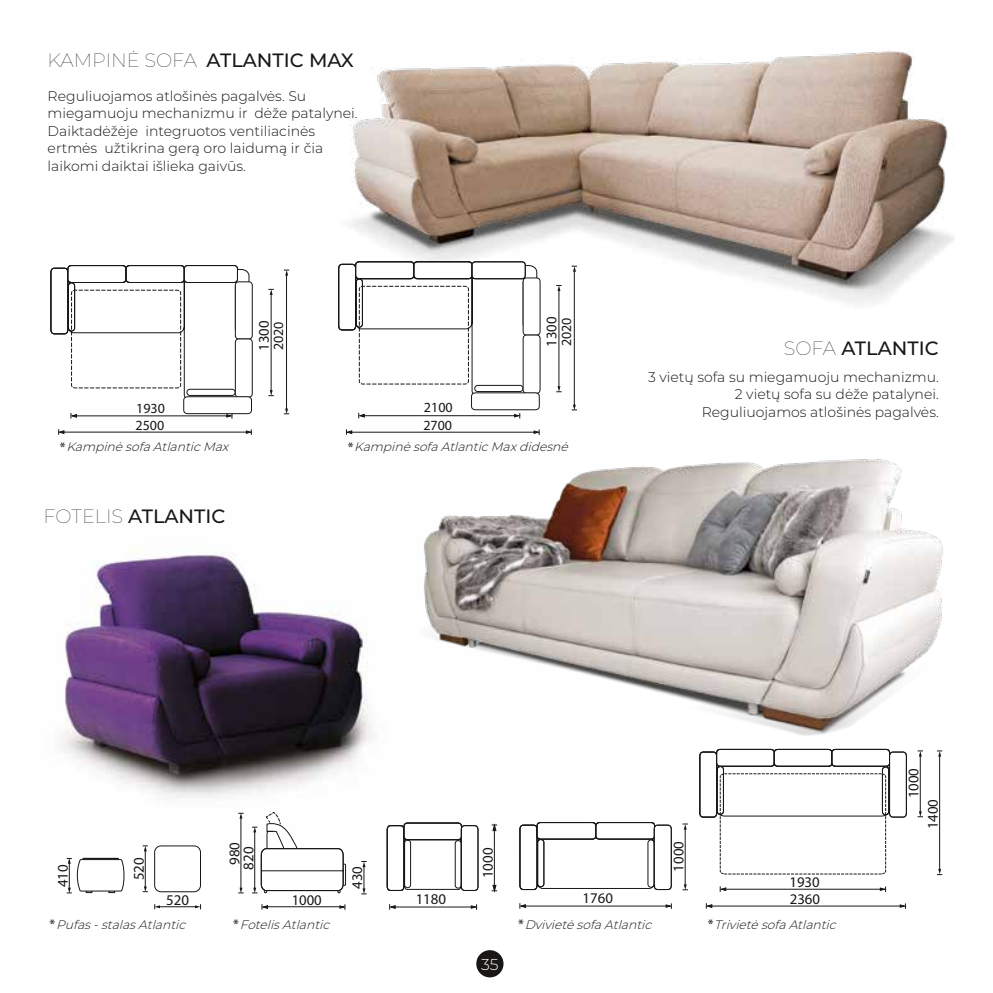
<style>
.page{position:relative;width:993px;height:993px;background:#fff}
.page>*{position:absolute;margin:0;border:0;box-sizing:border-box;transform-origin:0 0}
.t1{font:500 19.25px "Montserrat";color:#181716}
.t2{font:100 19.25px "Montserrat";color:#181716}
.t3{font:300 15.75px "Montserrat";color:#fff}
.t4{font:14.88px "Myriad Pro";color:#181716}
.t5{font:14.7px/16.8px "Myriad Pro";color:#181716}
.t6{font:300 14px/17.5px "Montserrat";color:#181716;text-align:right}
.t7{font:14px/17.7px "Myriad Pro";color:#181716}
.t8{font:italic 300 12.25px "Montserrat";color:#181716}
.s1{font-weight:500}
.s2{font-family:"Myriad Pro";font-weight:400;font-style:normal;font-size:14px}
.s3{font-weight:100}
</style>
<div class="page">
<div style="left:476px;top:949px;width:27px;height:28px;background:#181716;border-radius:50%"></div>
<img style="left:58px;top:413px;width:439px;height:439px">
<img style="left:382px;top:396px;width:561px;height:352px">
<hr style="left:240px;top:817px;width:1px;height:71px;background:#181716">
<svg style="left:252px;top:811px;width:94px;height:82px"></svg>
<svg style="left:361px;top:861px;width:5px;height:33px"></svg>
<svg style="left:238px;top:887px;width:5px;height:6px"></svg>
<svg style="left:238px;top:812px;width:5px;height:6px"></svg>
<hr style="left:145px;top:850px;width:1px;height:37px;background:#181716">
<svg style="left:143px;top:886px;width:5px;height:6px"></svg>
<svg style="left:143px;top:845px;width:5px;height:6px"></svg>
<hr style="left:159px;top:906px;width:37px;height:1px;background:#181716">
<svg style="left:154px;top:904px;width:6px;height:5px"></svg>
<svg style="left:195px;top:904px;width:6px;height:5px"></svg>
<hr style="left:265px;top:906px;width:76px;height:1px;background:#181716">
<svg style="left:261px;top:904px;width:7px;height:5px"></svg>
<svg style="left:339px;top:904px;width:7px;height:5px"></svg>
<svg style="left:403px;top:837px;width:59px;height:52px"></svg>
<div style="left:387px;top:825px;width:17px;height:65px;background:#fff;border-radius:4px"></div>
<div style="left:387px;top:825px;width:17px;height:65px;border:1px solid #181716;border-radius:4px"></div>
<div style="left:404px;top:822px;width:57px;height:17px;background:#fff;border-radius:4px"></div>
<div style="left:403px;top:822px;width:58px;height:17px;border:1px solid #181716;border-radius:4px"></div>
<div style="left:461px;top:825px;width:17px;height:65px;background:#fff;border-radius:4px"></div>
<div style="left:461px;top:825px;width:17px;height:65px;border:1px solid #181716;border-radius:4px"></div>
<hr style="left:494px;top:828px;width:1px;height:58px;background:#181716">
<svg style="left:491px;top:884px;width:6px;height:7px"></svg>
<svg style="left:491px;top:823px;width:6px;height:7px"></svg>
<hr style="left:392px;top:906px;width:80px;height:1px;background:#181716">
<svg style="left:389px;top:904px;width:6px;height:5px"></svg>
<svg style="left:470px;top:904px;width:7px;height:5px"></svg>
<svg style="left:537px;top:838px;width:116px;height:49px"></svg>
<div style="left:536px;top:837px;width:118px;height:51px;border:1px solid #181716;border-radius:6px"></div>
<div style="left:519px;top:824px;width:18px;height:65px;border:1px solid #181716;border-radius:4px"></div>
<div style="left:536px;top:821px;width:60px;height:18px;border:1px solid #181716;border-radius:4px"></div>
<div style="left:595px;top:821px;width:60px;height:18px;border:1px solid #181716;border-radius:4px"></div>
<div style="left:595px;top:821px;width:59px;height:18px;border:1px solid #181716;border-radius:4px"></div>
<div style="left:653px;top:824px;width:18px;height:65px;border:1px solid #181716;border-radius:4px"></div>
<hr style="left:684px;top:827px;width:1px;height:58px;background:#181716">
<svg style="left:682px;top:884px;width:5px;height:6px"></svg>
<svg style="left:682px;top:823px;width:5px;height:6px"></svg>
<hr style="left:522px;top:905px;width:145px;height:1px;background:#181716">
<svg style="left:519px;top:903px;width:7px;height:5px"></svg>
<svg style="left:665px;top:903px;width:7px;height:5px"></svg>
<div style="left:699px;top:751px;width:17px;height:66px;border:1px solid #181716;border-radius:4px"></div>
<svg style="left:715px;top:764px;width:173px;height:110px"></svg>
<div style="left:716px;top:749px;width:58px;height:17px;border:1px solid #181716;border-radius:4px"></div>
<div style="left:716px;top:748px;width:58px;height:18px;border:1px solid #181716;border-radius:4px"></div>
<div style="left:773px;top:749px;width:58px;height:17px;border:1px solid #181716;border-radius:4px"></div>
<div style="left:773px;top:748px;width:59px;height:18px;border:1px solid #181716;border-radius:4px"></div>
<div style="left:831px;top:749px;width:58px;height:17px;border:1px solid #181716;border-radius:4px"></div>
<div style="left:831px;top:748px;width:58px;height:18px;border:1px solid #181716;border-radius:4px"></div>
<div style="left:889px;top:751px;width:17px;height:66px;border:1px solid #181716;border-radius:4px"></div>
<div style="left:888px;top:751px;width:18px;height:66px;border:1px solid #181716;border-radius:4px"></div>
<hr style="left:919px;top:754px;width:1px;height:58px;background:#181716">
<hr style="left:939px;top:754px;width:1px;height:116px;background:#181716">
<svg style="left:917px;top:811px;width:5px;height:6px"></svg>
<svg style="left:917px;top:750px;width:5px;height:6px"></svg>
<svg style="left:937px;top:868px;width:4px;height:7px"></svg>
<svg style="left:937px;top:750px;width:4px;height:6px"></svg>
<hr style="left:709px;top:905px;width:191px;height:1px;background:#181716">
<hr style="left:722px;top:888px;width:159px;height:1px;background:#181716">
<svg style="left:705px;top:903px;width:7px;height:5px"></svg>
<svg style="left:719px;top:886px;width:7px;height:5px"></svg>
<svg style="left:899px;top:903px;width:7px;height:5px"></svg>
<svg style="left:879px;top:886px;width:7px;height:5px"></svg>
<img style="left:285px;top:51px;width:669px;height:269px">
<div style="left:338px;top:264px;width:17px;height:66px;background:#fff;border-radius:4px"></div>
<div style="left:338px;top:264px;width:18px;height:66px;border:1px solid #181716;border-radius:4px"></div>
<div style="left:355px;top:262px;width:58px;height:17px;background:#fff;border-radius:4px"></div>
<div style="left:355px;top:261px;width:59px;height:18px;border:1px solid #181716;border-radius:4px"></div>
<div style="left:413px;top:262px;width:59px;height:17px;background:#fff;border-radius:4px"></div>
<div style="left:413px;top:261px;width:59px;height:18px;border:1px solid #181716;border-radius:4px"></div>
<div style="left:472px;top:261px;width:53px;height:17px;background:#fff;border-radius:4px"></div>
<div style="left:471px;top:261px;width:54px;height:18px;border:1px solid #181716;border-radius:4px"></div>
<hr style="left:558px;top:289px;width:1px;height:98px;background:#181716">
<hr style="left:574px;top:270px;width:1px;height:137px;background:#181716">
<svg style="left:556px;top:386px;width:5px;height:6px"></svg>
<svg style="left:556px;top:285px;width:5px;height:6px"></svg>
<svg style="left:571px;top:404px;width:5px;height:6px"></svg>
<svg style="left:571px;top:266px;width:5px;height:5px"></svg>
<hr style="left:351px;top:432px;width:184px;height:1px;background:#181716">
<svg style="left:345px;top:429px;width:7px;height:5px"></svg>
<svg style="left:355px;top:265px;width:185px;height:153px"></svg>
<svg style="left:533px;top:429px;width:7px;height:6px"></svg>
<hr style="left:286px;top:274px;width:1px;height:136px;background:#181716">
<svg style="left:284px;top:408px;width:5px;height:6px"></svg>
<svg style="left:284px;top:270px;width:5px;height:5px"></svg>
<div style="left:50px;top:268px;width:18px;height:66px;border:1px solid #181716;border-radius:4px"></div>
<div style="left:67px;top:265px;width:59px;height:18px;border:1px solid #181716;border-radius:4px"></div>
<div style="left:126px;top:265px;width:58px;height:18px;border:1px solid #181716;border-radius:4px"></div>
<div style="left:184px;top:265px;width:54px;height:18px;border:1px solid #181716;border-radius:4px"></div>
<hr style="left:271px;top:293px;width:1px;height:98px;background:#181716">
<svg style="left:268px;top:390px;width:6px;height:6px"></svg>
<svg style="left:268px;top:289px;width:6px;height:6px"></svg>
<hr style="left:64px;top:431px;width:184px;height:1px;background:#181716">
<svg style="left:58px;top:429px;width:6px;height:5px"></svg>
<svg style="left:67px;top:268px;width:185px;height:150px"></svg>
<svg style="left:246px;top:429px;width:6px;height:6px"></svg>
<div style="left:154px;top:845px;width:46px;height:46px;background:#fff;border-radius:6px"></div>
<div style="left:154px;top:845px;width:47px;height:46px;border:1px solid #181716;border-radius:6px"></div>
<svg style="left:67px;top:858px;width:57px;height:35px"></svg>
<div style="left:82px;top:857px;width:37px;height:2px;border:1px solid #181716"></div>
<h1 class="t2" style="left:48px;top:47px;width:307px">KAMPINĖ SOFA <span class="s1">ATLANTIC MAX</span></h1>
<p class="t6" style="left:48px;top:87px;width:311px;text-align:left">Reguliuojamos atlošinės pagalvės. Su miegamuoju mechanizmu ir dėže patalynei.<br>Daiktadėžėje integruotos ventiliacinės ertmės užtikrina gerą oro laidumą ir čia laikomi daiktai išlieka gaivūs.</p>
<p class="t5" style="left:255px;top:351px;width:32px;rotate:-90deg">1300</p>
<p class="t7" style="left:269px;top:350px;width:30px;rotate:-90deg">2020</p>
<p class="t5" style="left:543px;top:347px;width:32px;rotate:-90deg">1300</p>
<p class="t7" style="left:557px;top:346px;width:30px;rotate:-90deg">2020</p>
<p class="t7" style="left:135px;top:399px;width:31px">1930<br>2500</p>
<p class="t7" style="left:423px;top:398px;width:31px">2100<br>2700</p>
<p class="t8" style="left:60px;top:438px;width:174px"><span class="s2">*</span> KampinėsofaAtlanticMax</p>
<p class="t8" style="left:347px;top:438px;width:226px"><span class="s2">*</span> KampinėsofaAtlanticMaxdidesnė</p>
<h1 class="t1" style="left:44px;top:503px;width:183px"><span class="s3">FOTELIS</span> ATLANTIC</h1>
<h1 class="t1" style="left:783px;top:334px;width:156px"><span class="s3">SOFA</span> ATLANTIC</h1>
<p class="t6" style="left:648px;top:367px;width:292px">3 vietų sofa su miegamuoju mechanizmu.<br>2 vietų sofa su dėže patalynei.<br>Reguliuojamos atlošinės pagalvės.</p>
<p class="t4" style="left:54px;top:887px;width:24px;rotate:-90deg">410</p>
<p class="t4" style="left:130px;top:879px;width:24px;rotate:-90deg">520</p>
<p class="t4" style="left:166px;top:890px;width:24px">520</p>
<p class="t4" style="left:225px;top:864px;width:24px;rotate:-90deg">980</p>
<p class="t4" style="left:239px;top:869px;width:24px;rotate:-90deg">820</p>
<p class="t5" style="left:348px;top:888px;width:24px;rotate:-90deg">430</p>
<p class="t4" style="left:478px;top:877px;width:32px;rotate:-90deg">1000</p>
<p class="t5" style="left:291px;top:891px;width:32px">1000</p>
<p class="t5" style="left:582px;top:889px;width:32px">1760</p>
<p class="t4" style="left:415px;top:889px;width:32px">1180</p>
<p class="t5" style="left:669px;top:871px;width:32px;rotate:-90deg">1000</p>
<p class="t5" style="left:789px;top:873px;width:32px">1930<br>2360</p>
<p class="t5" style="left:904px;top:798px;width:32px;rotate:-90deg">1000</p>
<p class="t5" style="left:923px;top:829px;width:32px;rotate:-90deg">1400</p>
<p class="t8" style="left:50px;top:915px;width:141px"><span class="s2">*</span> Pufas-stalasAtlantic</p>
<p class="t8" style="left:233px;top:915px;width:102px"><span class="s2">*</span> FotelisAtlantic</p>
<p class="t8" style="left:518px;top:915px;width:139px"><span class="s2">*</span> DvivietėsofaAtlantic</p>
<p class="t8" style="left:707px;top:915px;width:134px"><span class="s2">*</span> TrivietėsofaAtlantic</p>
<p class="t3" style="left:481px;top:953px;width:19px">35</p>
</div>
